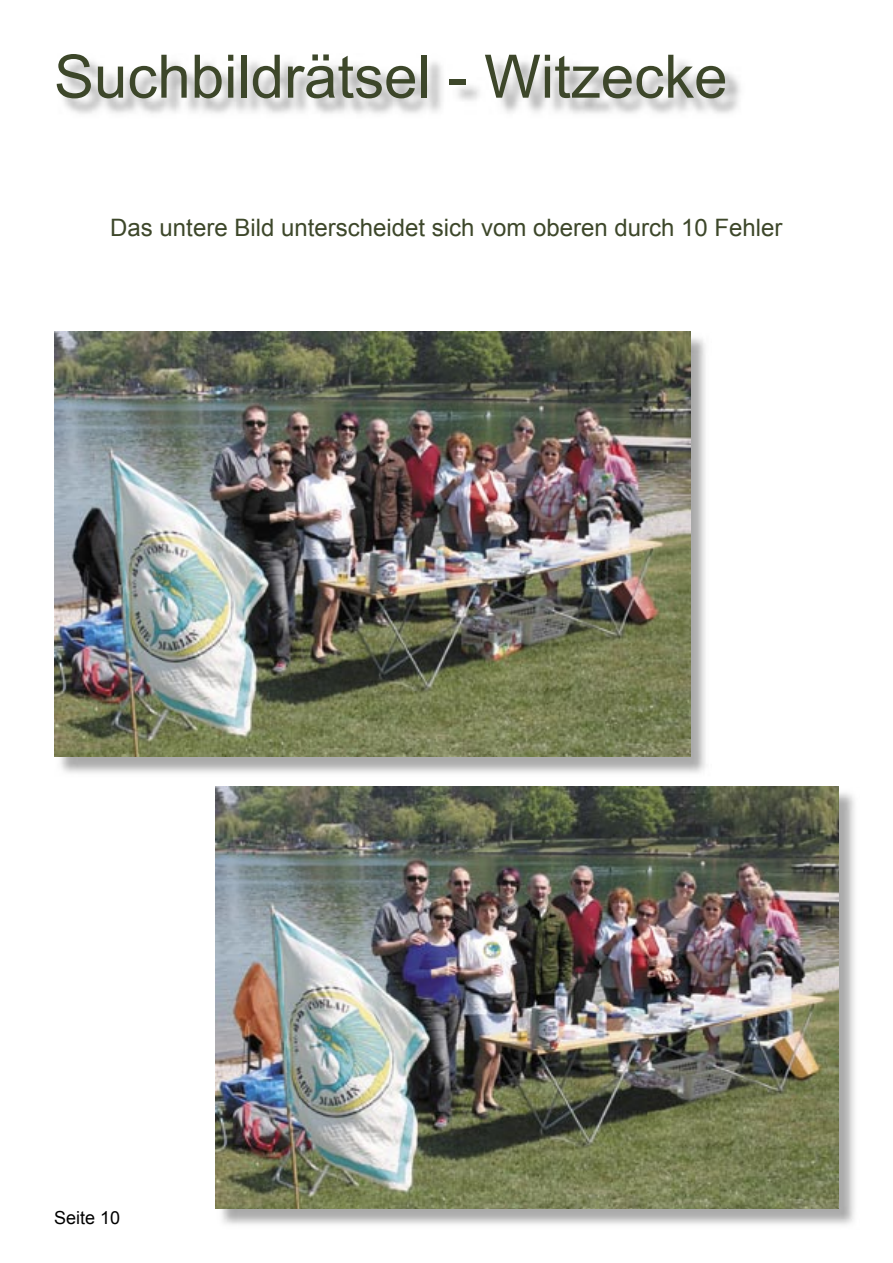
<style>
.page{position:relative;width:893px;height:1263px;background:#fff}
.page>*{position:absolute;margin:0;border:0;box-sizing:border-box;transform-origin:0 0}
.t1{font:60px "Arial";color:#3d472a}
.t2{font:24px "Arial";color:#3d472a}
.t3{font:18px "Arial";color:#000}
</style>
<div class="page">
<img style="left:60px;top:332px;width:646px;height:441px">
<img style="left:54px;top:332px;width:636px;height:425px">
<img style="left:221px;top:793px;width:634px;height:432px">
<img style="left:215px;top:786px;width:624px;height:423px">
<h1 class="t1" style="left:54px;top:37px;width:675px">Suchbildrätsel - Witzecke</h1>
<p class="t2" style="left:110px;top:212px;width:674px">Das untere Bild unterscheidet sich vom oberen durch 10 Fehler</p>
<p class="t3" style="left:54px;top:1206px;width:68px">Seite 10</p>
</div>
